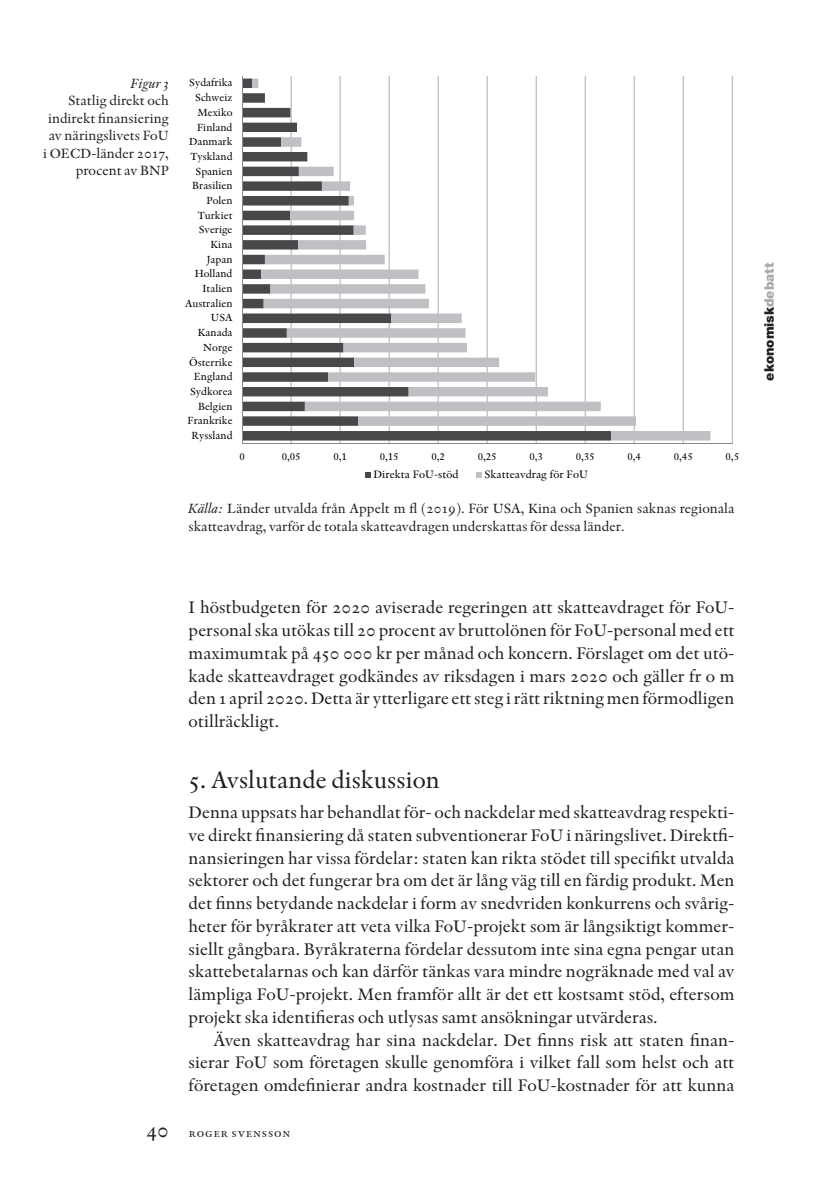
<style>
.page{position:relative;width:819px;height:1201px;background:#fff}
.page>*{position:absolute;margin:0;border:0;box-sizing:border-box;transform-origin:0 0}
.Rubrik_2_normal{font:24.5px "Indigo Os F";color:#231f20}
.Artikel_bröd{font:17.5px/22.8px "Indigo Os F";color:#231f20;text-align:justify}
.Artikel_bröd_indrag{font:17.5px/22.8px "Indigo Os F";color:#231f20;text-align:justify}
.Artikel_Källa{font:14px/17.5px "Indigo Os F";color:#231f20}
.Artikel_Marginaltext{font:14px/17.5px "Indigo Os F";color:#231f20;text-align:right}
.Artikel_Marginaltext-2{font:italic 14px "Indigo Os F";color:#231f20}
.t1{font:900 13.12px "Helvetica Neue";color:#231f20}
.t2{font:12.25px "Indigo SC";letter-spacing:.01em;color:#231f20}
.t3{font:11.2px "Indigo";color:#000}
.t4{font:10.85px "Indigo";color:#000}
.s1{font-style:italic}
.s2{color:#a8a9ad}
.s3{font-size:21px}
</style>
<div class="page">
<hr style="left:291px;top:76px;width:1px;height:367px;background:#87898c">
<hr style="left:340px;top:76px;width:1px;height:367px;background:#87898c">
<hr style="left:389px;top:76px;width:1px;height:367px;background:#87898c">
<hr style="left:438px;top:76px;width:1px;height:367px;background:#87898c">
<hr style="left:486px;top:76px;width:1px;height:367px;background:#87898c">
<hr style="left:535px;top:76px;width:1px;height:367px;background:#87898c">
<hr style="left:584px;top:76px;width:1px;height:367px;background:#87898c">
<hr style="left:633px;top:76px;width:1px;height:367px;background:#87898c">
<hr style="left:682px;top:76px;width:1px;height:367px;background:#87898c">
<hr style="left:731px;top:76px;width:1px;height:367px;background:#87898c">
<svg style="left:243px;top:79px;width:9px;height:361px;fill:#474849"></svg>
<svg style="left:252px;top:79px;width:458px;height:361px"></svg>
<hr style="left:242px;top:443px;width:490px;height:1px;background:#87898c">
<hr style="left:242px;top:76px;width:1px;height:367px;background:#87898c">
<svg style="left:365px;top:472px;width:6px;height:5px"></svg>
<svg style="left:476px;top:472px;width:6px;height:5px"></svg>
<p class="Artikel_Marginaltext-2" style="left:131px;top:75px;width:39px">Figur 3</p>
<p class="Artikel_Marginaltext" style="left:43px;top:92px;width:127px">Statlig direkt och indirekt finansiering av näringslivets FoU i OECD-länder 2017, procent av BNP</p>
<p class="t4" style="left:189px;top:76px;width:45px">Sydafrika</p>
<p class="t4" style="left:195px;top:91px;width:39px">Schweiz</p>
<p class="t4" style="left:197px;top:106px;width:36px">Mexiko</p>
<p class="t4" style="left:197px;top:120px;width:37px">Finland</p>
<p class="t4" style="left:189px;top:135px;width:45px">Danmark</p>
<p class="t4" style="left:190px;top:150px;width:44px">Tyskland</p>
<p class="t4" style="left:195px;top:165px;width:38px">Spanien</p>
<p class="t4" style="left:192px;top:179px;width:42px">Brasilien</p>
<p class="t4" style="left:206px;top:194px;width:28px">Polen</p>
<p class="t4" style="left:198px;top:209px;width:36px">Turkiet</p>
<p class="t4" style="left:199px;top:223px;width:35px">Sverige</p>
<p class="t4" style="left:210px;top:238px;width:23px">Kina</p>
<p class="t4" style="left:207px;top:253px;width:27px">Japan</p>
<p class="t4" style="left:195px;top:267px;width:39px">Holland</p>
<p class="t4" style="left:202px;top:282px;width:31px">Italien</p>
<p class="t4" style="left:185px;top:297px;width:49px">Australien</p>
<p class="t4" style="left:211px;top:311px;width:23px">USA</p>
<p class="t4" style="left:198px;top:326px;width:36px">Kanada</p>
<p class="t4" style="left:203px;top:341px;width:31px">Norge</p>
<p class="t4" style="left:189px;top:355px;width:45px">Österrike</p>
<p class="t4" style="left:194px;top:370px;width:40px">England</p>
<p class="t4" style="left:190px;top:385px;width:44px">Sydkorea</p>
<p class="t4" style="left:198px;top:399px;width:36px">Belgien</p>
<p class="t4" style="left:187px;top:414px;width:47px">Frankrike</p>
<p class="t4" style="left:191px;top:429px;width:43px">Ryssland</p>
<p class="t4" style="left:239px;top:450px;width:7px">0</p>
<p class="t4" style="left:282px;top:450px;width:20px">0,05</p>
<p class="t4" style="left:333px;top:450px;width:15px">0,1</p>
<p class="t4" style="left:379px;top:450px;width:20px">0,15</p>
<p class="t4" style="left:431px;top:450px;width:15px">0,2</p>
<p class="t4" style="left:477px;top:450px;width:20px">0,25</p>
<p class="t4" style="left:529px;top:450px;width:15px">0,3</p>
<p class="t4" style="left:575px;top:450px;width:20px">0,35</p>
<p class="t4" style="left:627px;top:450px;width:15px">0,4</p>
<p class="t4" style="left:673px;top:450px;width:20px">0,45</p>
<p class="t4" style="left:725px;top:450px;width:15px">0,5</p>
<p class="t3" style="left:373px;top:467px;width:87px">Direkta FoU-stöd</p>
<p class="t3" style="left:484px;top:467px;width:105px">Skatteavdrag för FoU</p>
<p class="Artikel_Källa" style="left:189px;top:499px;width:547px"><span class="s1">Källa:</span> Länder utvalda från Appelt m fl (2019). För USA, Kina och Spanien saknas regionala skatteavdrag, varför de totala skatteavdragen underskattas för dessa länder.</p>
<p class="t1" style="left:761px;top:381px;width:119px;rotate:-90deg">ekonomisk<span class="s2">debatt</span></p>
<p class="Artikel_bröd_indrag" style="left:189px;top:596px;width:547px">I höstbudgeten för 2020 aviserade regeringen att skatteavdraget för FoU&shy;personal ska utökas till 20 procent av bruttolönen för FoU-personal med ett maximumtak på 450 000 kr per månad och koncern. Förslaget om det utö&shy;kade skatteavdraget godkändes av riksdagen i mars 2020 och gäller fr o m den 1 april 2020. Detta är ytterligare ett steg i rätt riktning men förmodligen otillräckligt.</p>
<p class="Rubrik_2_normal" style="left:189px;top:766px;width:253px">5. Avslutande diskussion</p>
<p class="Artikel_bröd" style="left:189px;top:801px;width:547px">Denna uppsats har behandlat för- och nackdelar med skatteavdrag respekti&shy;ve direkt finansiering då staten subventionerar FoU i näringslivet. Direktfi&shy;nansieringen har vissa fördelar: staten kan rikta stödet till specifikt utvalda sektorer och det fungerar bra om det är lång väg till en färdig produkt. Men det finns betydande nackdelar i form av snedvriden konkurrens och svårig&shy;heter för byråkrater att veta vilka FoU-projekt som är långsiktigt kommer&shy;siellt gångbara. Byråkraterna fördelar dessutom inte sina egna pengar utan skattebetalarnas och kan därför tänkas vara mindre nogräknade med val av lämpliga FoU-projekt. Men framför allt är det ett kostsamt stöd, eftersom projekt ska identifieras och utlysas samt ansökningar utvärderas.</p>
<p class="Artikel_bröd_indrag" style="left:189px;top:1028px;width:547px;text-indent:25px">Även skatteavdrag har sina nackdelar. Det finns risk att staten finan&shy;sierar FoU som företagen skulle genomföra i vilket fall som helst och att företagen omdefinierar andra kostnader till FoU-kostnader för att kunna</p>
<p class="t2" style="left:146px;top:1125px;width:146px"><span class="s3">40</span> roger svensson</p>
</div>
